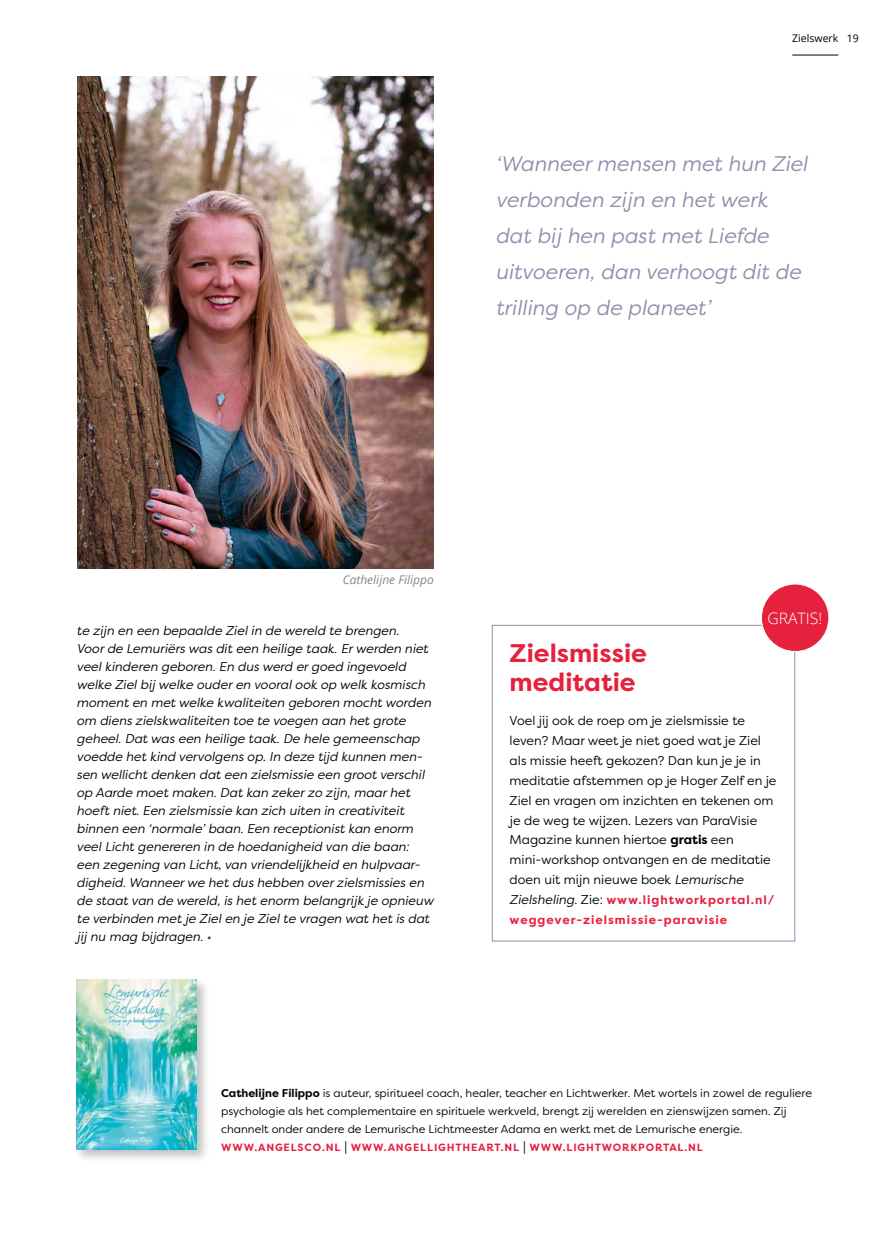
<style>
.page{position:relative;width:893px;height:1234px;background:#fff}
.page>*{position:absolute;margin:0;border:0;box-sizing:border-box;transform-origin:0 0}
.t1{font:700 25.5px/28.8px "Filson Pro";color:#e6213e}
.t2{font:italic 21px/36px "Filson Pro";color:#958bac}
.t3{font:300 15.75px "Open Sans";color:#fff}
.t4{font:italic 12.75px/18px "Filson Pro";color:#000}
.t5{font:12.75px/19.8px "Filson Pro";color:#000}
.t6{font:700 12px/19.8px "Filson Pro";letter-spacing:.08em;color:#e6213e}
.t7{font:italic 12px "Open Sans";color:#868786}
.t8{font:11.25px/18px "Filson Pro";color:#000}
.t9{font:700 10.5px "Filson Pro";letter-spacing:.08em;color:#e6213e}
.t10{font:10.5px "Open Sans";color:#000}
.s1{font-style:normal;color:#7b285f}
.s2{font-weight:700}
.s3{font-style:italic}
.s4{font-weight:400;font-style:italic;font-size:12.75px;color:#000}
.s5{font-weight:400;font-size:12.75px;color:#000}
</style>
<div class="page">
<div style="left:73px;top:976px;width:138px;height:187px;background:#000;opacity:.25"></div>
<img style="left:76px;top:978px;width:120px;height:170px">
<div style="left:492px;top:625px;width:303px;height:316px;border:1px solid #958bac"></div>
<div style="left:761px;top:584px;width:68px;height:67px;background:#e6213e;border-radius:50%"></div>
<div style="left:761px;top:583px;width:68px;height:68px;border:1px solid #fff;border-radius:50%"></div>
<img style="left:77px;top:77px;width:357px;height:492px">
<hr style="left:792px;top:55px;width:46px;height:1px;background:#000">
<p class="t10" style="left:792px;top:31px;width:48px">Zielswerk</p>
<p class="t10" style="left:847px;top:31px;width:14px">19</p>
<h2 class="t2" style="left:495px;top:145px;width:314px">‘Wanneer mensen met hun Ziel verbonden zijn en het werk dat bij hen past met Liefde uitvoeren, dan verhoogt dit de trilling op de planeet’</h2>
<p class="t7" style="left:343px;top:571px;width:93px">Cathelijne Filippo</p>
<p class="t4" style="left:77px;top:620px;width:359px">te zijn en een bepaalde Ziel in de wereld te brengen.<br>Voor de Lemuriërs was dit een heilige taak. Er werden niet veel kinderen geboren. En dus werd er goed ingevoeld welke Ziel bij welke ouder en vooral ook op welk kosmisch moment en met welke kwaliteiten geboren mocht worden om diens zielskwaliteiten toe te voegen aan het grote geheel. Dat was een heilige taak. De hele gemeenschap voedde het kind vervolgens op. In deze tijd kunnen men&shy;sen wellicht denken dat een zielsmissie een groot verschil op Aarde moet maken. Dat kan zeker zo zijn, maar het hoeft niet. Een zielsmissie kan zich uiten in creativiteit binnen een ‘normale’ baan. Een receptionist kan enorm veel Licht genereren in de hoedanigheid van die baan: een zegening van Licht, van vriendelijkheid en hulpvaar&shy;digheid. Wanneer we het dus hebben over zielsmissies en de staat van de wereld, is het enorm belangrijk je opnieuw te verbinden met je Ziel en je Ziel te vragen wat het is dat jij nu mag bijdragen. <span class="s1">•</span></p>
<p class="t3" style="left:767px;top:607px;width:56px">GRATIS!</p>
<h1 class="t1" style="left:510px;top:638px;width:139px">Zielsmissie meditatie</h1>
<p class="t5" style="left:510px;top:710px;width:268px">Voel jij ook de roep om je zielsmissie te leven? Maar weet je niet goed wat je Ziel als missie heeft gekozen? Dan kun je je in meditatie afstemmen op je Hoger Zelf en je Ziel en vragen om inzichten en tekenen om je de weg te wijzen. Lezers van ParaVisie Magazine kunnen hiertoe <span class="s2">gratis</span> een mini-workshop ontvangen en de meditatie doen uit mijn nieuwe boek <span class="s3">Lemurische</span></p>
<p class="t6" style="left:510px;top:889px;width:266px"><span class="s4">Zielsheling</span><span class="s5">. Zie:</span> www.lightworkportal.nl/ weggever-zielsmissie-paravisie</p>
<p class="t8" style="left:221px;top:1083px;width:593px"><span class="s2">Cathelijne Filippo</span> is auteur, spiritueel coach, healer, teacher en Lichtwerker. Met wortels in zowel de reguliere psychologie als het complementaire en spirituele werkveld, brengt zij werelden en zienswijzen samen. Zij channelt onder andere de Lemurische Lichtmeester Adama en werkt met de Lemurische energie.</p>
<p class="t9" style="left:221px;top:1140px;width:483px">WWW.ANGELSCO.NL <span class="s5">|</span> WWW.ANGELLIGHTHEART.NL <span class="s5">|</span> WWW.LIGHTWORKPORTAL.NL</p>
</div>
